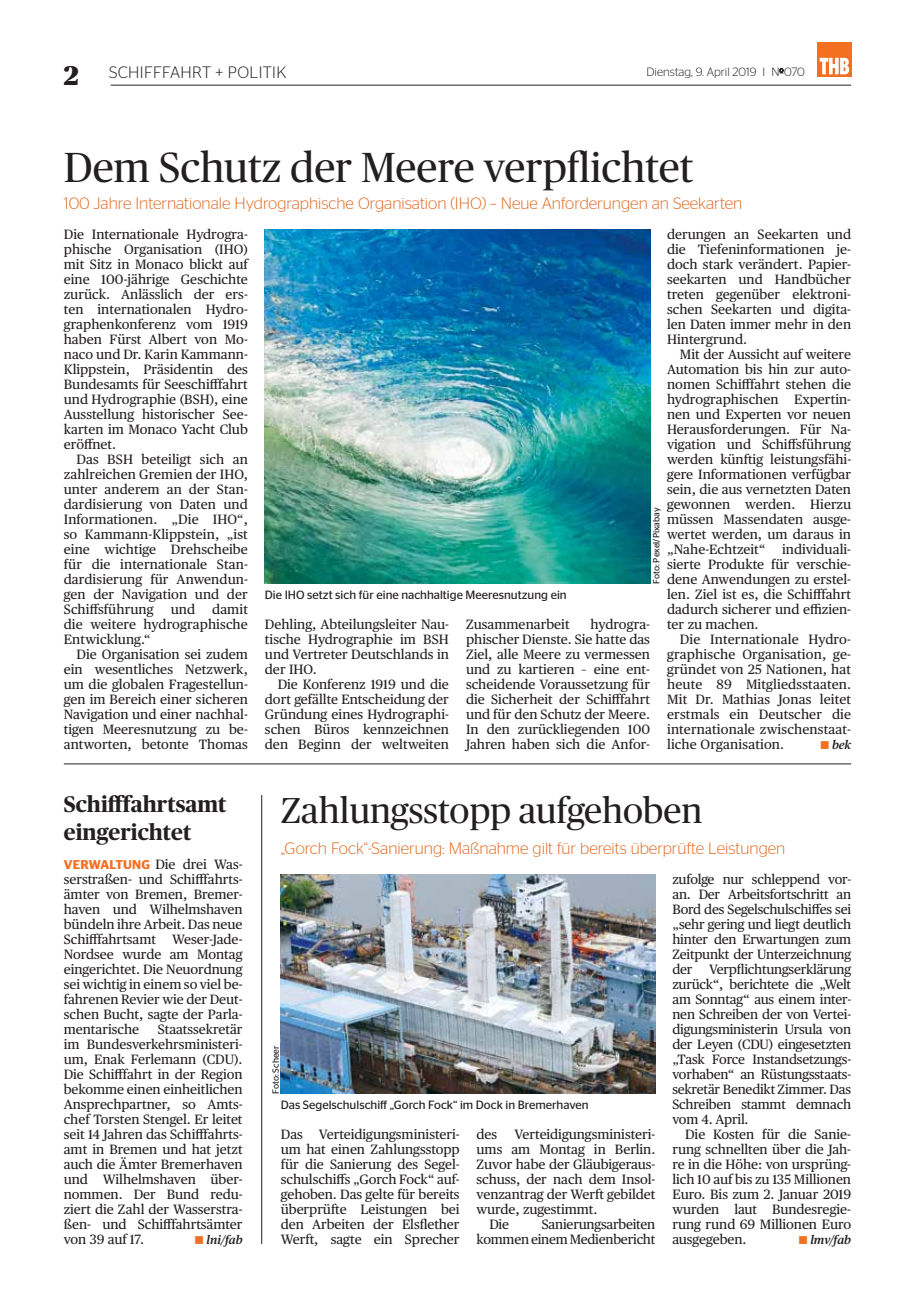
<style>
.page{position:relative;width:915px;height:1297px;background:#fff}
.page>*{position:absolute;margin:0;border:0;box-sizing:border-box;transform-origin:0 0}
.t1{font:42px "Publico Headline";color:#231f20}
.t2{font:36px "Publico Headline";color:#231f20}
.t3{font:700 22.5px/28.5px "Publico Headline";color:#231f20}
.t4{font:300 16.5px "Stag Sans";color:#e2681f}
.t5{font:300 16.5px "Stag Sans";letter-spacing:.02em;color:#231f20}
.t6{font:13.5px/15px "Publico Text";color:#231f20;text-align:justify}
.t7{font:12px "Stag Sans";color:#231f20}
.t8{font:300 12px "Stag Sans";color:#231f20}
.t9{font:italic 600 12px "Publico Text";letter-spacing:-.005em;color:#231f20}
.t10{font:9px "Stag Sans";color:#231f20}
.s1{font-family:"Publico Headline";font-weight:900;font-size:27px}
.s2{color:#f36f21}
.s3{font-family:"Stag Sans";font-weight:600;font-size:12.75px;color:#f36f21}
</style>
<div class="page">
<hr style="left:111px;top:85px;width:739px;height:1px;background:#231f20">
<svg style="left:779px;top:68px;width:4px;height:6px"></svg>
<div style="left:816px;top:43px;width:34px;height:34px;background:#f36f21"></div>
<svg style="left:819px;top:58px;width:29px;height:16px"></svg>
<hr style="left:261px;top:795px;width:1px;height:449px;background:#231f20">
<img style="left:265px;top:229px;width:384px;height:355px">
<img style="left:281px;top:874px;width:374px;height:220px">
<hr style="left:64px;top:764px;width:786px;height:1px;background:#231f20">
<p class="t5" style="left:64px;top:63px;width:224px"><span class="s1">2</span> SCHIFFFAHRT + POLITIK</p>
<p class="t8" style="left:646px;top:66px;width:160px">Dienstag, 9. April 2019 I N<sup>o</sup>070</p>
<h1 class="t1" style="left:64px;top:138px;width:631px">Dem Schutz der Meere verpflichtet</h1>
<p class="t4" style="left:64px;top:194px;width:679px">100 Jahre Internationale Hydrographische Organisation (IHO) – Neue Anforderungen an Seekarten</p>
<p class="t6" style="left:64px;top:226px;width:185px">Die Internationale Hydrogra&shy;phische Organisation (IHO) mit Sitz in Monaco blickt auf eine 100-jährige Geschichte zurück. Anlässlich der ers&shy;ten internationalen Hydro&shy;graphenkonferenz vom 1919 haben Fürst Albert von Mo&shy;naco und Dr. Karin Kammann-Klippstein, Präsidentin des Bundesamts für Seeschifffahrt und Hydrographie (BSH), eine Ausstellung historischer See&shy;karten im Monaco Yacht Club eröffnet.</p>
<p class="t6" style="left:64px;top:451px;width:185px;text-indent:13px">Das BSH beteiligt sich an zahlreichen Gremien der IHO, unter anderem an der Stan&shy;dardisierung von Daten und Informationen. „Die IHO“, so Kammann-Klippstein, „ist eine wichtige Drehscheibe für die internationale Stan&shy;dardisierung für Anwendun&shy;gen der Navigation und der Schiffsführung</p>
<p class="t6" style="left:667px;top:226px;width:185px">derungen an Seekarten und die Tiefeninformationen je&shy;doch stark verändert. Papier&shy;seekarten und Handbücher treten gegenüber elektroni&shy;schen Seekarten und digita&shy;len Daten immer mehr in den Hintergrund.</p>
<p class="t6" style="left:667px;top:346px;width:185px;text-indent:13px">Mit der Aussicht auf weitere Automation bis hin zur auto&shy;nomen Schifffahrt stehen die hydrographischen Expertin&shy;nen und Experten vor neuen Herausforderungen. Für Na&shy;vigation und Schiffsführung werden künftig leistungsfähi&shy;gere Informationen verfügbar sein, die aus vernetzten Daten gewonnen werden. Hierzu müssen Massendaten ausge&shy;wertet werden, um daraus in „Nahe-Echtzeit“ individuali&shy;sierte Produkte für verschie&shy;dene Anwendungen zu erstel&shy;len. Ziel ist es, die Schifffahrt dadurch sicherer und effizien&shy;ter zu machen.</p>
<p class="t6" style="left:667px;top:631px;width:185px;text-indent:13px">Die Internationale Hydro&shy;graphische Organisation, ge&shy;gründet von 25 Nationen, hat heute 89 Mitgliedsstaaten.<br>Mit Dr. Mathias Jonas leitet erstmals ein Deutscher die internationale zwischenstaat&shy;liche Organisation.</p>
<p class="t10" style="left:651px;top:584px;width:78px;rotate:-90deg">Foto: Pexel/Pixabay</p>
<p class="t7" style="left:265px;top:588px;width:303px">Die IHO setzt sich für eine nachhaltige Meeresnutzung ein</p>
<p class="t6" style="left:64px;top:601px;width:185px;text-indent:148px">damit die weitere hydrographische Entwicklung.“</p>
<p class="t6" style="left:64px;top:646px;width:185px;text-indent:13px">Die Organisation sei zudem ein wesentliches Netzwerk, um die globalen Fragestellun&shy;gen im Bereich einer sicheren Navigation und einer nachhal&shy;tigen Meeresnutzung zu be&shy;antworten, betonte Thomas</p>
<p class="t6" style="left:171px;top:601px;width:26px">und</p>
<p class="t6" style="left:466px;top:616px;width:185px;text-indent:124px">hydrogra&shy;phischer Dienste. Sie hatte das Ziel, alle Meere zu vermessen und zu kartieren – eine ent&shy;scheidende Voraussetzung für die Sicherheit der Schifffahrt und für den Schutz der Meere.<br>In den zurückliegenden 100<br>Jahren haben sich die Anfor-</p>
<p class="t6" style="left:466px;top:616px;width:105px">Zusammenarbeit</p>
<p class="t6" style="left:265px;top:616px;width:185px">Dehling, Abteilungsleiter Nau&shy;tische Hydrographie im BSH und Vertreter Deutschlands in der IHO.</p>
<p class="t6" style="left:265px;top:676px;width:185px;text-indent:13px">Die Konferenz 1919 und die dort gefällte Entscheidung der Gründung eines Hydrographi&shy;schen Büros kennzeichnen den Beginn der weltweiten</p>
<p class="t9" style="left:819px;top:735px;width:33px"><span class="s2">■</span> bek</p>
<h3 class="t3" style="left:64px;top:788px;width:164px">Schifffahrtsamt eingerichtet</h3>
<p class="t6" style="left:64px;top:856px;width:180px"><span class="s3">VERWALTUNG</span> Die drei Was&shy;serstraßen- und Schifffahrts&shy;ämter von Bremen, Bremer&shy;haven und Wilhelmshaven bündeln ihre Arbeit. Das neue Schifffahrtsamt Weser-Jade-Nordsee wurde am Montag eingerichtet. Die Neuordnung sei wichtig in einem so viel be&shy;fahrenen Revier wie der Deut&shy;schen Bucht, sagte der Parla&shy;mentarische</p>
<p class="t6" style="left:64px;top:1021px;width:180px;text-indent:94px">Staatssekretär im Bundesverkehrsministeri&shy;um, Enak Ferlemann (CDU).<br>Die Schifffahrt in der Region bekomme einen einheitlichen Ansprechpartner, so Amts&shy;chef Torsten Stengel. Er leitet seit 14 Jahren das Schifffahrts&shy;amt in Bremen und hat jetzt auch die Ämter Bremerhaven und Wilhelmshaven über&shy;nommen. Der Bund redu&shy;ziert die Zahl der Wasserstra&shy;ßen- und Schifffahrtsämter von 39 auf 17.</p>
<p class="t9" style="left:194px;top:1230px;width:50px"><span class="s2">■</span> lni/fab</p>
<h2 class="t2" style="left:281px;top:785px;width:423px">Zahlungsstopp aufgehoben</h2>
<p class="t4" style="left:281px;top:839px;width:506px">„Gorch Fock“-Sanierung: Maßnahme gilt für bereits überprüfte Leistungen</p>
<p class="t10" style="left:270px;top:1094px;width:50px;rotate:-90deg">Foto: Scheer</p>
<p class="t7" style="left:281px;top:1098px;width:309px">Das Segelschulschiff „Gorch Fock“ im Dock in Bremerhaven</p>
<p class="t6" style="left:281px;top:1126px;width:180px">Das Verteidigungsministeri&shy;um hat einen Zahlungsstopp für die Sanierung des Segel&shy;schulschiffs „Gorch Fock“ auf&shy;gehoben. Das gelte für bereits überprüfte Leistungen bei den Arbeiten der Elsflether Werft, sagte ein Sprecher</p>
<p class="t6" style="left:476px;top:1126px;width:22px">des</p>
<p class="t6" style="left:514px;top:1126px;width:142px">Verteidigungsministeri-</p>
<p class="t6" style="left:476px;top:1141px;width:180px">ums am Montag in Berlin.</p>
<p class="t6" style="left:476px;top:1156px;width:180px">Zuvor habe der Gläubigeraus-</p>
<p class="t6" style="left:476px;top:1171px;width:180px">schuss, der nach dem Insol-</p>
<p class="t6" style="left:476px;top:1186px;width:180px">venzantrag der Werft gebildet</p>
<p class="t6" style="left:476px;top:1201px;width:122px">wurde, zugestimmt.</p>
<p class="t6" style="left:489px;top:1216px;width:21px">Die</p>
<p class="t6" style="left:476px;top:1216px;width:180px;text-align:right">Sanierungsarbeiten<br>kommen einem Medienbericht</p>
<p class="t6" style="left:672px;top:871px;width:180px">zufolge nur schleppend vor&shy;an. Der Arbeitsfortschritt an Bord des Segelschulschiffes sei „sehr gering und liegt deutlich hinter den Erwartungen zum Zeitpunkt der Unterzeichnung der Verpflichtungserklärung zurück“, berichtete die „Welt am Sonntag“ aus einem inter&shy;nen Schreiben der von Vertei&shy;digungsministerin Ursula von der Leyen (CDU) eingesetzten „Task Force Instandsetzungs&shy;vorhaben“ an Rüstungsstaats&shy;sekretär Benedikt Zimmer. Das Schreiben stammt demnach vom 4. April.</p>
<p class="t6" style="left:672px;top:1126px;width:180px;text-indent:13px">Die Kosten für die Sanie&shy;rung schnellten über die Jah&shy;re in die Höhe: von ursprüng&shy;lich 10 auf bis zu 135 Millionen Euro. Bis zum 2. Januar 2019 wurden laut Bundesregie&shy;rung rund 69 Millionen Euro ausgegeben.</p>
<p class="t9" style="left:797px;top:1230px;width:54px"><span class="s2">■</span> lmv/fab</p>
</div>
